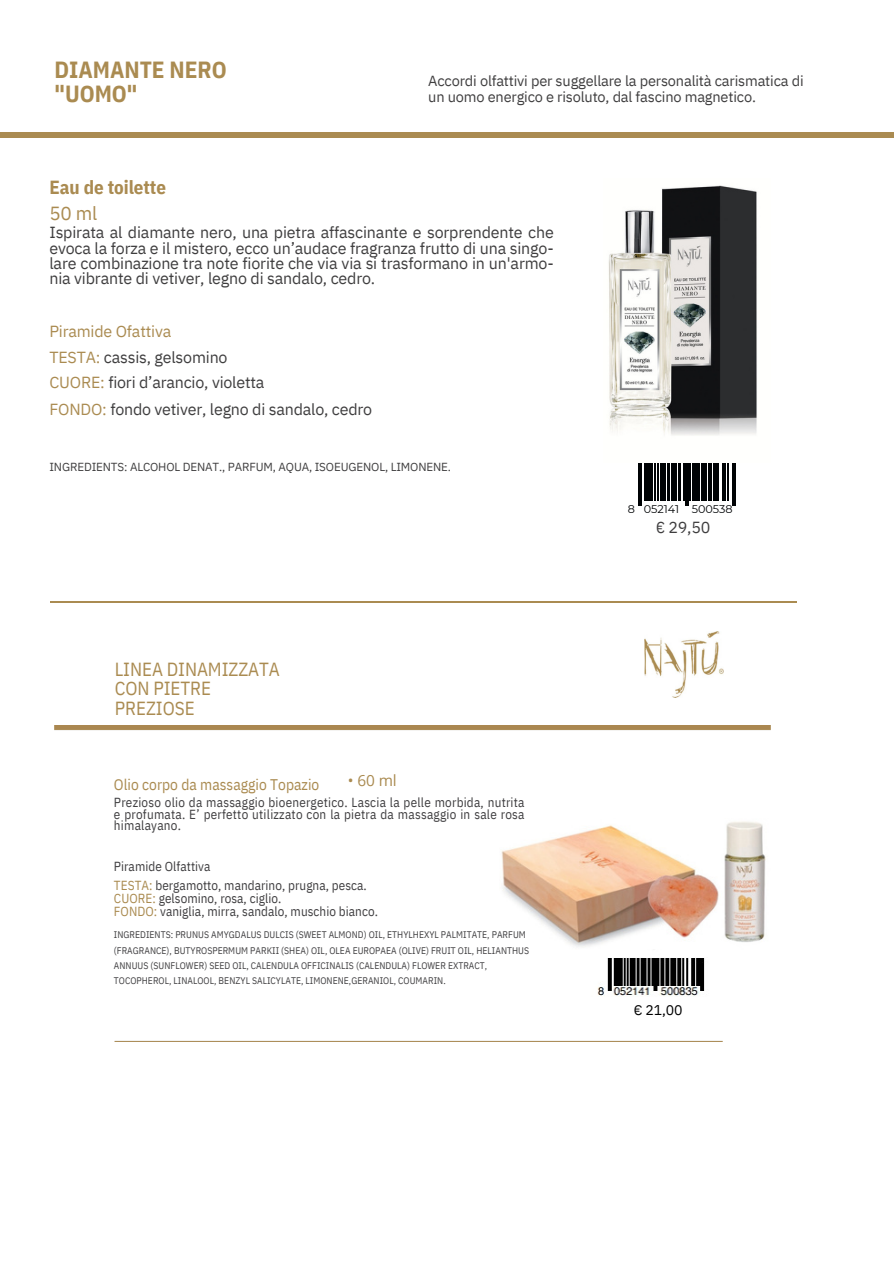
<style>
.page{position:relative;width:894px;height:1264px;background:#fff}
.page>*{position:absolute;margin:0;border:0;box-sizing:border-box;transform-origin:0 0}
.t1{font:700 23.4px/24px "IBM Plex Sans Cond";color:#aa8b51}
.t2{font:18.9px/19.6px "IBM Plex Sans Cond";letter-spacing:-.005em;color:#aa8b51}
.t3{font:700 18.9px/26.2px "IBM Plex Sans Cond";color:#aa8b51}
.t4{font:16.05px/15.3px "IBM Plex Sans";letter-spacing:-.01em;color:#3f3e3f;text-align:justify}
.t5{font:15.45px "IBM Plex Sans Cond";color:#aa8b51}
.t6{font:15.45px "Open Sans";color:#aa8b51}
.t7{font:14.55px/16.4px "IBM Plex Sans";letter-spacing:-.01em;color:#3f3e3f}
.t8{font:14.1px "IBM Plex Sans";color:#000}
.t9{font:13.05px/11.6px "IBM Plex Sans Cond";letter-spacing:.005em;color:#414042}
.t10{font:11.7px "IBM Plex Sans";letter-spacing:-.01em;color:#3f3e3f}
.t11{font:11.25px "Montserrat";letter-spacing:-.005em;color:#000305}
.t12{font:9.6px/15.1px "IBM Plex Sans Cond";letter-spacing:.005em;color:#414042}
.s1{font-family:"IBM Plex Sans";font-weight:400}
.s2{color:#aa8b51}
.s3{font-family:"IBM Plex Sans Cond"}
</style>
<div class="page">
<img style="left:608px;top:185px;width:149px;height:251px">
<div style="left:0;top:132px;width:893px;height:6px;background:#aa8b51"></div>
<hr style="left:50px;top:601px;width:746px;height:2px;background:#aa8b51">
<hr style="left:638px;top:464px;width:1px;height:36px;background:#000305">
<hr style="left:640px;top:464px;width:1px;height:36px;background:#000305">
<hr style="left:644px;top:464px;width:2px;height:36px;background:#000305">
<hr style="left:647px;top:464px;width:1px;height:36px;background:#000305">
<hr style="left:649px;top:464px;width:3px;height:36px;background:#000305">
<hr style="left:654px;top:464px;width:1px;height:36px;background:#000305">
<hr style="left:657px;top:464px;width:1px;height:36px;background:#000305">
<hr style="left:660px;top:464px;width:2px;height:36px;background:#000305">
<hr style="left:663px;top:464px;width:2px;height:36px;background:#000305">
<hr style="left:667px;top:464px;width:2px;height:36px;background:#000305">
<hr style="left:671px;top:464px;width:3px;height:36px;background:#000305">
<hr style="left:675px;top:464px;width:1px;height:36px;background:#000305">
<hr style="left:678px;top:464px;width:2px;height:36px;background:#000305">
<hr style="left:682px;top:464px;width:1px;height:36px;background:#000305">
<hr style="left:684px;top:464px;width:2px;height:36px;background:#000305">
<hr style="left:687px;top:464px;width:1px;height:36px;background:#000305">
<hr style="left:689px;top:464px;width:1px;height:36px;background:#000305">
<hr style="left:692px;top:464px;width:3px;height:36px;background:#000305">
<hr style="left:696px;top:464px;width:3px;height:36px;background:#000305">
<hr style="left:701px;top:464px;width:1px;height:36px;background:#000305">
<hr style="left:703px;top:464px;width:3px;height:36px;background:#000305">
<hr style="left:708px;top:464px;width:1px;height:36px;background:#000305">
<hr style="left:710px;top:464px;width:1px;height:36px;background:#000305">
<hr style="left:713px;top:464px;width:3px;height:36px;background:#000305">
<hr style="left:717px;top:464px;width:1px;height:36px;background:#000305">
<hr style="left:722px;top:464px;width:1px;height:36px;background:#000305">
<hr style="left:724px;top:464px;width:1px;height:36px;background:#000305">
<hr style="left:727px;top:464px;width:1px;height:36px;background:#000305">
<hr style="left:731px;top:464px;width:1px;height:36px;background:#000305">
<hr style="left:733px;top:464px;width:1px;height:36px;background:#000305">
<svg style="left:638px;top:500px;width:3px;height:5px"></svg>
<svg style="left:684px;top:500px;width:4px;height:5px"></svg>
<img style="left:55px;top:725px;width:715px;height:316px">
<img style="left:644px;top:631px;width:79px;height:66px">
<img style="left:499px;top:818px;width:271px;height:131px">
<img style="left:590px;top:949px;width:122px;height:63px">
<h3 class="t1" style="left:55px;top:57px;width:174px">DIAMANTE NERO "UOMO"</h3>
<p class="t7" style="left:428px;top:72px;width:377px">Accordi olfattivi per suggellare la personalità carismatica di un uomo energico e risoluto, dal fascino magnetico.</p>
<h3 class="t3" style="left:49px;top:173px;width:118px">Eau de toilette<br><span class="s1">50 ml</span></h3>
<h3 class="t4" style="left:49px;top:225px;width:505px">Ispirata al diamante nero, una pietra affascinante e sorprendente che evoca la forza e il mistero, ecco un’audace fragranza frutto di una singo&shy;lare combinazione tra note fiorite che via via si trasformano in un'armo&shy;nia vibrante di vetiver, legno di sandalo, cedro.</h3>
<h3 class="t4" style="left:49px;top:318px;width:324px;line-height:26px;text-align:left"><span class="s2">Piramide Ofattiva<br>TESTA:</span> cassis, gelsomino<br><span class="s2">CUORE:</span> fiori d’arancio, violetta<br><span class="s2">FONDO:</span> fondo vetiver, legno di sandalo, cedro</h3>
<p class="t10" style="left:49px;top:459px;width:403px">INGREDIENTS: ALCOHOL DENAT., PARFUM, AQUA, ISOEUGENOL, LIMONENE.</p>
<h3 class="t2" style="left:115px;top:659px;width:166px">LINEA DINAMIZZATA<br>CON PIETRE<br>PREZIOSE</h3>
<p class="t5" style="left:114px;top:773px;width:207px">Olio corpo da massaggio Topazio</p>
<h4 class="t6" style="left:348px;top:769px;width:50px">• 60 ml</h4>
<p class="t9" style="left:114px;top:796px;width:412px;text-align:justify">Prezioso olio da massaggio bioenergetico. Lascia la pelle morbida, nutrita e profumata. E’ perfetto utilizzato con la pietra da massaggio in sale rosa himalayano.</p>
<p class="t9" style="left:114px;top:856px;width:254px;line-height:19.6px">Piramide Olfattiva<br><span class="s2">TESTA:</span> bergamotto, mandarino, prugna, pesca.</p>
<p class="t9" style="left:114px;top:891px;width:265px;line-height:13.4px"><span class="s2">CUORE:</span> gelsomino, rosa, ciglio.<br><span class="s2">FONDO:</span> vaniglia, mirra, sandalo, muschio bianco.</p>
<h4 class="t12" style="left:114px;top:927px;width:416px">INGREDIENTS: PRUNUS AMYGDALUS DULCIS (SWEET ALMOND) OIL, ETHYLHEXYL PALMITATE, PARFUM (FRAGRANCE), BUTYROSPERMUM PARKII (SHEA) OIL, OLEA EUROPAEA (OLIVE) FRUIT OIL, HELIANTHUS ANNUUS (SUNFLOWER) SEED OIL, CALENDULA OFFICINALIS (CALENDULA) FLOWER EXTRACT, TOCOPHEROL, LINALOOL, BENZYL SALICYLATE, LIMONENE,GERANIOL, COUMARIN.</h4>
<h6 class="t11" style="left:627px;top:502px;width:9px">8</h6>
<h6 class="t11" style="left:643px;top:502px;width:37px">052141</h6>
<h3 class="t11" style="left:691px;top:502px;width:42px">500538</h3>
<h5 class="t4" style="left:656px;top:519px;width:56px"><span class="s3">€</span> 29,50</h5>
<p class="t8" style="left:633px;top:1000px;width:50px">€ 21,00</p>
</div>
